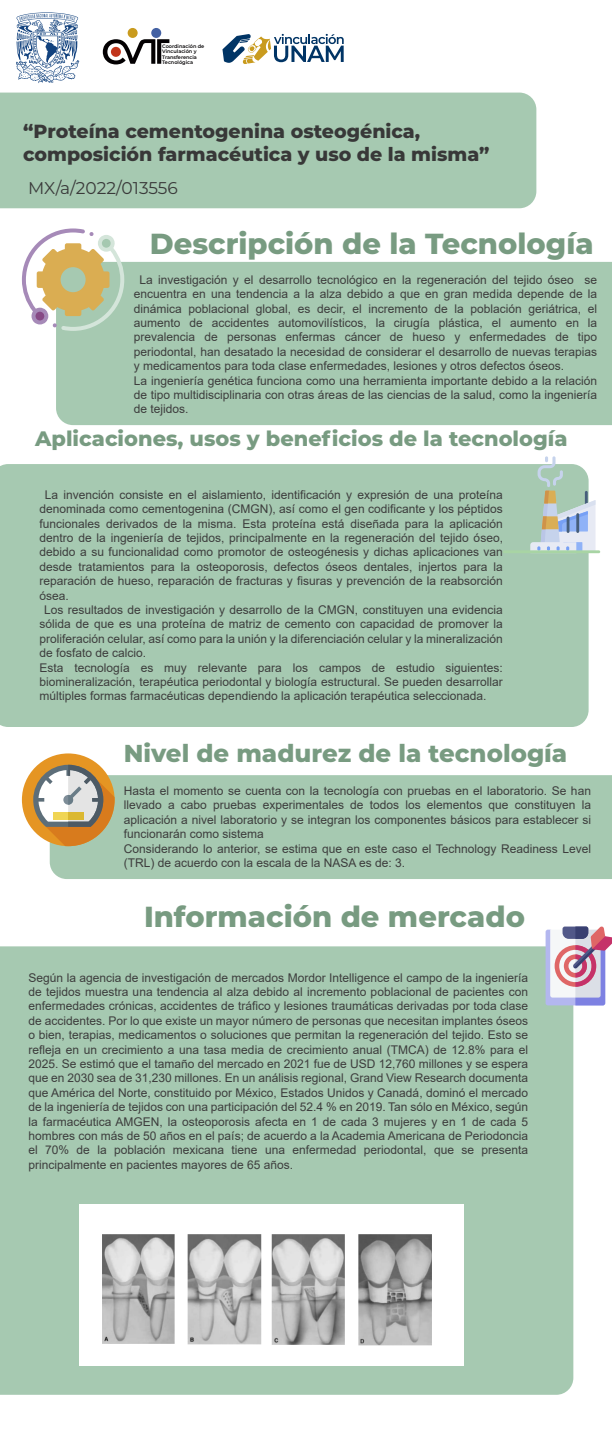
<style>
.page{position:relative;width:612px;height:1437px;background:#fff}
.page>*{position:absolute;margin:0;border:0;box-sizing:border-box;transform-origin:0 0}
.t1{font:800 29px "Montserrat";color:#789b81}
.t2{font:800 24.5px "Montserrat";color:#789b81}
.t3{font:800 20.9px "Montserrat";color:#789b81}
.t4{font:800 19px/22.8px "Montserrat";color:#383838}
.t5{font:17px "Montserrat";color:#3a3a3a}
.t6{font:12px/14.4px "Arial";color:#3d3d3d}
.t7{font:600 5px/5.3px "Montserrat";color:#030002}
</style>
<div class="page">
<div style="left:0;top:93px;width:536px;height:115px;background:#a6c9b1"></div>
<div style="left:56px;top:262px;width:556px;height:163px;background:#a6c9b1"></div>
<svg style="left:22px;top:228px;width:102px;height:103px"></svg>
<div style="left:0;top:464px;width:589px;height:263px;background:#a6c9b1"></div>
<svg style="left:530px;top:456px;width:66px;height:94px;background:#c0d1cd"></svg>
<hr style="left:503px;top:550px;width:97px;height:3px;background:#a8d4a4">
<div style="left:50px;top:775px;width:562px;height:104px;background:#a6c9b1"></div>
<div style="left:22px;top:753px;width:93px;height:93px;background:#e59523;border-radius:50%"></div>
<svg style="left:33px;top:765px;width:82px;height:81px"></svg>
<div style="left:0;top:946px;width:573px;height:448px;background:#a6c9b1"></div>
<svg style="left:546px;top:926px;width:66px;height:79px"></svg>
<svg style="left:16px;top:12px;width:63px;height:71px"></svg>
<div style="left:128px;top:28px;width:10px;height:10px;background:#c99b1e;border-radius:50%"></div>
<div style="left:151px;top:28px;width:10px;height:10px;background:#4461a3;border-radius:50%"></div>
<svg style="left:103px;top:39px;width:66px;height:25px"></svg>
<svg style="left:222px;top:34px;width:122px;height:30px"></svg>
<img style="left:79px;top:1204px;width:385px;height:161px">
<p class="t7" style="left:162px;top:43px;width:44px">Coordinación de<br>Vinculación y<br>Transferencia<br>Tecnológica</p>
<h3 class="t4" style="left:23px;top:119px;width:468px">“Proteína cementogenina osteogénica, composición farmacéutica y uso de la misma”</h3>
<h3 class="t5" style="left:28px;top:176px;width:151px">MX/a/2022/013556</h3>
<h1 class="t1" style="left:150px;top:223px;width:445px">Descripción de la Tecnología</h1>
<p class="t6" style="left:134px;top:272px;width:465px;text-indent:5px">La investigación y el desarrollo tecnológico en la regeneración del tejido óseo se encuentra en una tendencia a la alza debido a que en gran medida depende de la dinámica poblacional global, es decir, el incremento de la población geriátrica, el aumento de accidentes automovilísticos, la cirugía plástica, el aumento en la prevalencia de personas enfermas cáncer de hueso y enfermedades de tipo periodontal, han desatado la necesidad de considerar el desarrollo de nuevas terapias y medicamentos para toda clase enfermedades, lesiones y otros defectos óseos.<br>La ingeniería genética funciona como una herramienta importante debido a la relación de tipo multidisciplinaria con otras áreas de las ciencias de la salud, como la ingeniería de tejidos.</p>
<h3 class="t3" style="left:35px;top:424px;width:534px">Aplicaciones, usos y beneficios de la tecnología</h3>
<p class="t6" style="left:45px;top:487px;width:460px">La invención consiste en el aislamiento, identificación y expresión de una proteína</p>
<p class="t6" style="left:40px;top:502px;width:465px">denominada como cementogenina (CMGN), así como el gen codificante y los péptidos</p>
<p class="t6" style="left:40px;top:516px;width:465px">funcionales derivados de la misma. Esta proteína está diseñada para la aplicación</p>
<p class="t6" style="left:40px;top:530px;width:465px">dentro de la ingeniería de tejidos, principalmente en la regeneración del tejido óseo,</p>
<p class="t6" style="left:40px;top:545px;width:465px">debido a su funcionalidad como promotor de osteogénesis y dichas aplicaciones van</p>
<p class="t6" style="left:40px;top:559px;width:465px">desde tratamientos para la osteoporosis, defectos óseos dentales, injertos para la</p>
<p class="t6" style="left:40px;top:574px;width:465px">reparación de hueso, reparación de fracturas y fisuras y prevención de la reabsorción</p>
<p class="t6" style="left:40px;top:588px;width:31px">ósea.</p>
<p class="t6" style="left:44px;top:602px;width:460px">Los resultados de investigación y desarrollo de la CMGN, constituyen una evidencia</p>
<p class="t6" style="left:40px;top:617px;width:465px">sólida de que es una proteína de matriz de cemento con capacidad de promover la</p>
<p class="t6" style="left:40px;top:631px;width:465px">proliferación celular, así como para la unión y la diferenciación celular y la mineralización</p>
<p class="t6" style="left:40px;top:646px;width:108px">de fosfato de calcio.</p>
<p class="t6" style="left:40px;top:660px;width:465px">Esta tecnología es muy relevante para los campos de estudio siguientes:</p>
<p class="t6" style="left:40px;top:674px;width:465px">biomineralización, terapéutica periodontal y biología estructural. Se pueden desarrollar</p>
<p class="t6" style="left:40px;top:689px;width:448px">múltiples formas farmacéuticas dependiendo la aplicación terapéutica seleccionada.</p>
<h2 class="t2" style="left:124px;top:735px;width:445px">Nivel de madurez de la tecnología</h2>
<p class="t6" style="left:124px;top:783px;width:469px">Hasta el momento se cuenta con la tecnología con pruebas en el laboratorio. Se han llevado a cabo pruebas experimentales de todos los elementos que constituyen la aplicación a nivel laboratorio y se integran los componentes básicos para establecer si funcionarán como sistema<br>Considerando lo anterior, se estima que en este caso el Technology Readiness Level (TRL) de acuerdo con la escala de la NASA es de: 3.</p>
<h1 class="t1" style="left:144px;top:895px;width:383px">Información de mercado</h1>
<p class="t6" style="left:28px;top:970px;width:501px;text-align:justify">Según la agencia de investigación de mercados Mordor Intelligence el campo de la ingeniería de tejidos muestra una tendencia al alza debido al incremento poblacional de pacientes con enfermedades crónicas, accidentes de tráfico y lesiones traumáticas derivadas por toda clase de accidentes. Por lo que existe un mayor número de personas que necesitan implantes óseos o bien, terapias, medicamentos o soluciones que permitan la regeneración del tejido. Esto se refleja en un crecimiento a una tasa media de crecimiento anual (TMCA) de 12.8% para el 2025. Se estimó que el tamaño del mercado en 2021 fue de USD 12,760 millones y se espera que en 2030 sea de 31,230 millones. En un análisis regional, Grand View Research documenta que América del Norte, constituido por México, Estados Unidos y Canadá, dominó el mercado de la ingeniería de tejidos con una participación del 52.4 % en 2019. Tan sólo en México, según la farmacéutica AMGEN, la osteoporosis afecta en 1 de cada 3 mujeres y en 1 de cada 5 hombres con más de 50 años en el país; de acuerdo a la Academia Americana de Periodoncia el 70% de la población mexicana tiene una enfermedad periodontal, que se presenta principalmente en pacientes mayores de 65 años.</p>
</div>
